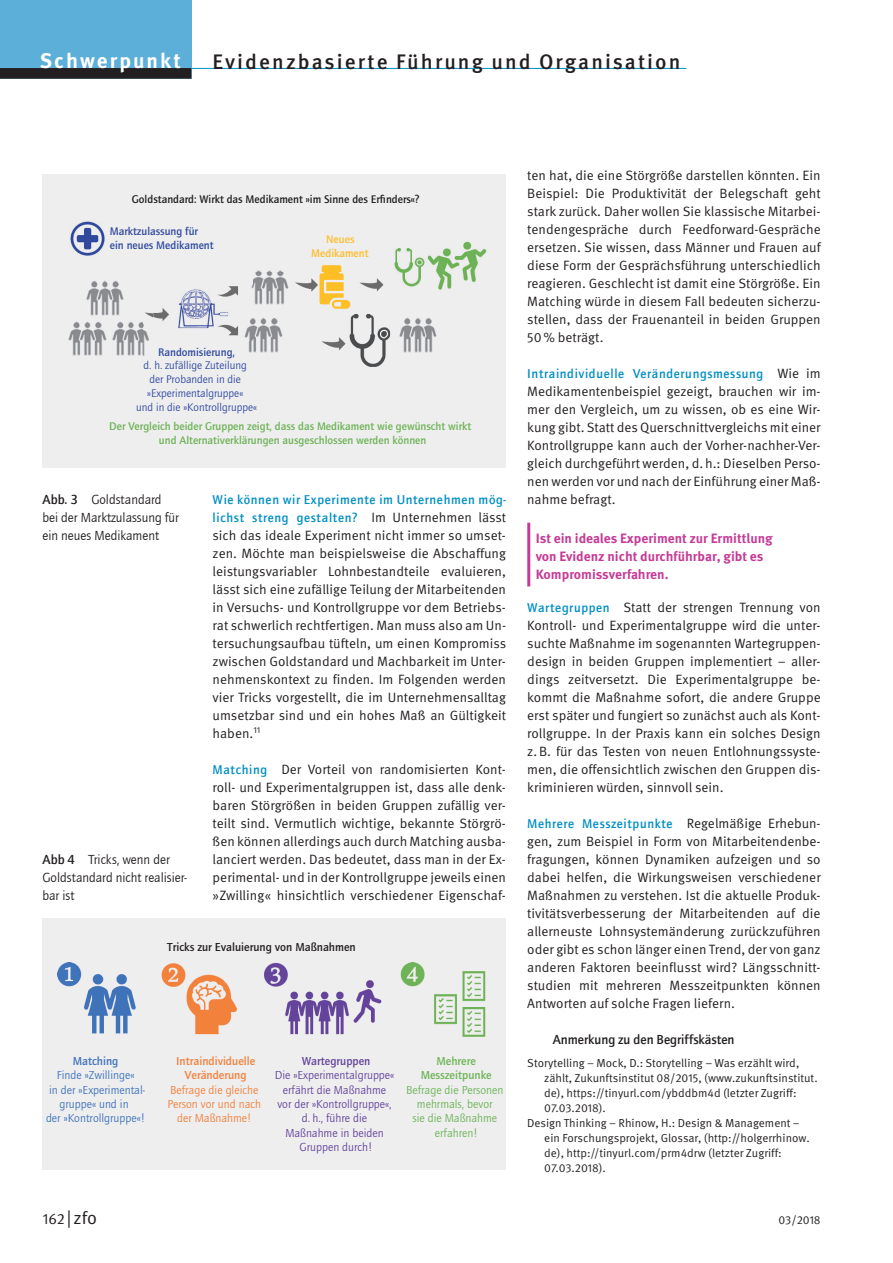
<style>
.page{position:relative;width:893px;height:1263px;background:#fff}
.page>*{position:absolute;margin:0;border:0;box-sizing:border-box;transform-origin:0 0}
.t1{font:500 21px "Meta Pro";letter-spacing:.1em;color:#231f20}
.t2{font:700 21px "Meta Pro";letter-spacing:.095em;color:#fff}
.t3{font:18px "Meta Pro Norm";color:#231f20}
.t4{font:13.5px/18px "Meta Pro Norm";color:#231f20;text-align:justify}
.t5{font:13.5px/18px "ITC Quay Sans Com";color:#231f20}
.t6{font:700 13.5px/18px "Meta Pro";color:#c53b96}
.t7{font:500 13.5px "ITC Quay Sans Com";color:#231f20}
.t8{font:500 13.2px/18px "ITC Quay Sans Com";letter-spacing:.05em;color:#008ec4}
.t9{font:12px/14.4px "ITC Quay Sans Com";color:#65449b;text-align:center}
.t10{font:12px/14.4px "ITC Quay Sans Com";color:#3f73ba;text-align:center}
.t11{font:12px/14.4px "ITC Quay Sans Com";color:#6eb356;text-align:center}
.t12{font:12px/14.4px "ITC Quay Sans Com";color:#f2813c;text-align:center}
.t13{font:500 12px "ITC Quay Sans Com";color:#231f20}
.t14{font:500 12px/14.4px "ITC Quay Sans Com";color:#f2813c;text-align:center}
.t15{font:500 12px/14.4px "ITC Quay Sans Com";color:#6eb356;text-align:center}
.t16{font:500 12px "ITC Quay Sans Com";color:#65449b}
.t17{font:500 12px "ITC Quay Sans Com";color:#3f73ba}
.t18{font:11.7px "Meta Pro Norm";color:#231f20}
.t19{font:500 11.4px/14px "ITC Quay Sans Com";color:#6eb356;text-align:center}
.t20{font:11.4px/13.6px "ITC Quay Sans Com";color:#314a9f;text-align:center}
.t21{font:500 11.4px "ITC Quay Sans Com";color:#231f20}
.t22{font:500 11.4px/14px "ITC Quay Sans Com";color:#314a9f}
.t23{font:500 11.4px/14px "ITC Quay Sans Com";color:#fdbe28;text-align:center}
.s1{font-weight:500}
.s2{font-family:"Meta Pro Norm";font-weight:400;font-size:13.5px;color:#231f20}
.s3{font-family:"ITC Quay Sans Com";font-weight:500;font-size:13.2px;color:#008ec4}
.s4{font-size:15px}
</style>
<div class="page">
<hr style="left:176px;top:68px;width:510px;height:1px;background:#008ec4">
<div style="left:0;top:0;width:191px;height:79px;background:#5cafd8"></div>
<div style="left:0;top:68px;width:191px;height:11px;background:#231f20"></div>
<div style="left:43px;top:174px;width:463px;height:294px;background:#eeeeef"></div>
<img style="left:70px;top:221px;width:35px;height:35px">
<img style="left:256px;top:270px;width:27px;height:2px">
<img style="left:399px;top:318px;width:38px;height:35px">
<img style="left:360px;top:327px;width:30px;height:40px">
<img style="left:86px;top:281px;width:38px;height:35px">
<img style="left:68px;top:321px;width:39px;height:35px">
<img style="left:112px;top:321px;width:32px;height:35px">
<img style="left:321px;top:265px;width:21px;height:7px">
<img style="left:394px;top:241px;width:93px;height:49px">
<img style="left:145px;top:272px;width:239px;height:78px">
<img style="left:159px;top:348px;width:76px;height:2px">
<img style="left:153px;top:278px;width:100px;height:62px">
<img style="left:249px;top:278px;width:4px;height:30px">
<img style="left:350px;top:314px;width:34px;height:43px">
<img style="left:243px;top:315px;width:41px;height:38px">
<img style="left:243px;top:315px;width:10px;height:25px">
<img style="left:144px;top:319px;width:7px;height:37px">
<hr style="left:527px;top:523px;width:3px;height:63px;background:#c53b96">
<div style="left:43px;top:918px;width:463px;height:252px;background:#eeeeef"></div>
<img style="left:58px;top:963px;width:428px;height:74px">
<h1 class="t2" style="left:40px;top:44px;width:143px">Schwerpunkt</h1>
<h1 class="t1" style="left:213px;top:45px;width:469px">Evidenzbasierte Führung und Organisation</h1>
<p class="t21" style="left:132px;top:192px;width:289px">Goldstandard: Wirkt das Medikament »im Sinne des Erfinders«?</p>
<p class="t22" style="left:110px;top:224px;width:105px">Marktzulassung für ein neues Medikament</p>
<p class="t22" style="left:158px;top:345px;width:78px">Randomisierung,</p>
<p class="t20" style="left:136px;top:359px;width:122px">d. h. zufällige Zuteilung<br>der Probanden in die »Experimentalgruppe«<br>und in die »Kontrollgruppe«</p>
<p class="t23" style="left:311px;top:232px;width:59px">Neues<br>Medikament</p>
<p class="t19" style="left:109px;top:419px;width:363px">Der Vergleich beider Gruppen zeigt, dass das Medikament wie gewünscht wirkt und Alternativerklärungen ausgeschlossen werden können</p>
<p class="t5" style="left:43px;top:490px;width:138px"><span class="s1">Abb. 3</span> Goldstandard bei der Marktzulassung für ein neues Medikament</p>
<p class="t5" style="left:43px;top:850px;width:146px"><span class="s1">Abb 4</span> Tricks, wenn der<br>Goldstandard nicht realisier&shy;bar ist</p>
<p class="t8" style="left:213px;top:490px;width:295px">Wie können wir Experimente im Unternehmen mög&shy;lichst streng gestalten? <span class="s2">Im Unternehmen lässt</span></p>
<p class="t4" style="left:213px;top:525px;width:295px">sich das ideale Experiment nicht immer so umset&shy;zen. Möchte man beispielsweise die Abschaffung leistungsvariabler Lohnbestandteile evaluieren, lässt sich eine zufällige Teilung der Mitarbeitenden in Versuchs- und Kontrollgruppe vor dem Betriebs&shy;rat schwerlich rechtfertigen. Man muss also am Un&shy;tersuchungsaufbau tüfteln, um einen Kompromiss zwischen Goldstandard und Machbarkeit im Unter&shy;nehmenskontext zu finden. Im Folgenden werden vier Tricks vorgestellt, die im Unternehmensalltag umsetzbar sind und ein hohes Maß an Gültigkeit haben.<sup>11</sup></p>
<p class="t4" style="left:213px;top:759px;width:295px"><span class="s3">Matching</span> Der Vorteil von randomisierten Kont&shy;roll- und Experimentalgruppen ist, dass alle denk&shy;baren Störgrößen in beiden Gruppen zufällig ver&shy;teilt sind. Vermutlich wichtige, bekannte Störgrö&shy;ßen können allerdings auch durch Matching ausba&shy;lanciert werden. Das bedeutet, dass man in der Ex&shy;perimental- und in der Kontrollgruppe jeweils einen »Zwilling« hinsichtlich verschiedener Eigenschaf-</p>
<p class="t13" style="left:167px;top:940px;width:190px">Tricks zur Evaluierung von Maßnahmen</p>
<p class="t17" style="left:73px;top:1053px;width:47px">Matching</p>
<p class="t10" style="left:46px;top:1068px;width:101px">Finde »Zwillinge«<br>in der »Experimental&shy;gruppe« und in<br>der »Kontrollgruppe«!</p>
<p class="t14" style="left:176px;top:1053px;width:81px">Intraindividuelle<br>Veränderung</p>
<p class="t12" style="left:167px;top:1082px;width:95px">Befrage die gleiche<br>Person vor und nach der Maßnahme!</p>
<p class="t16" style="left:302px;top:1053px;width:70px">Wartegruppen</p>
<p class="t9" style="left:275px;top:1068px;width:121px">Die »Experimentalgruppe« erfährt die Maßnahme vor der »Kontrollgruppe«, d. h., führe die<br>Maßnahme in beiden<br>Gruppen durch!</p>
<p class="t15" style="left:421px;top:1053px;width:73px">Mehrere<br>Messzeitpunke</p>
<p class="t11" style="left:406px;top:1082px;width:99px">Befrage die Personen mehrmals, bevor<br>sie die Maßnahme erfahren!</p>
<p class="t4" style="left:527px;top:165px;width:295px">ten hat, die eine Störgröße darstellen könnten. Ein Beispiel: Die Produktivität der Belegschaft geht stark zurück. Daher wollen Sie klassische Mitarbei&shy;tendengespräche durch Feedforward-Gespräche ersetzen. Sie wissen, dass Männer und Frauen auf diese Form der Gesprächsführung unterschiedlich reagieren. Geschlecht ist damit eine Störgröße. Ein Matching würde in diesem Fall bedeuten sicherzu&shy;stellen, dass der Frauenanteil in beiden Gruppen 50% beträgt.</p>
<p class="t8" style="left:527px;top:364px;width:295px">Intraindividuelle Veränderungsmessung <span class="s2">Wie im</span></p>
<p class="t4" style="left:527px;top:381px;width:295px">Medikamentenbeispiel gezeigt, brauchen wir im&shy;mer den Vergleich, um zu wissen, ob es eine Wir&shy;kung gibt. Statt des Querschnittvergleichs mit einer Kontrollgruppe kann auch der Vorher-nachher-Ver&shy;gleich durchgeführt werden, d.h.: Dieselben Perso&shy;nen werden vor und nach der Einführung einer Maß&shy;nahme befragt.</p>
<p class="t6" style="left:536px;top:528px;width:238px">Ist ein ideales Experiment zur Ermittlung von Evidenz nicht durchführbar, gibt es<br>Kompromissverfahren.</p>
<p class="t4" style="left:527px;top:597px;width:295px"><span class="s3">Wartegruppen</span> Statt der strengen Trennung von Kontroll- und Experimentalgruppe wird die unter&shy;suchte Maßnahme im sogenannten Wartegruppen&shy;design in beiden Gruppen implementiert – aller&shy;dings zeitversetzt. Die Experimentalgruppe be&shy;kommt die Maßnahme sofort, die andere Gruppe erst später und fungiert so zunächst auch als Kont&shy;rollgruppe. In der Praxis kann ein solches Design z.B. für das Testen von neuen Entlohnungssyste&shy;men, die offensichtlich zwischen den Gruppen dis&shy;kriminieren würden, sinnvoll sein.</p>
<p class="t8" style="left:527px;top:814px;width:295px">Mehrere Messzeitpunkte <span class="s2">Regelmäßige Erhebun-</span></p>
<p class="t4" style="left:527px;top:831px;width:295px">gen, zum Beispiel in Form von Mitarbeitendenbe&shy;fragungen, können Dynamiken aufzeigen und so dabei helfen, die Wirkungsweisen verschiedener Maßnahmen zu verstehen. Ist die aktuelle Produk&shy;tivitätsverbesserung der Mitarbeitenden auf die allerneuste Lohnsystemänderung zurückzuführen oder gibt es schon länger einen Trend, der von ganz anderen Faktoren beeinflusst wird? Längsschnitt&shy;studien mit mehreren Messzeitpunkten können Antworten auf solche Fragen liefern.</p>
<p class="t7" style="left:553px;top:1031px;width:183px">Anmerkung zu den Begriffskästen</p>
<p class="t18" style="left:527px;top:1054px;width:274px">Storytelling – Mock, D.: Storytelling – Was erzählt wird,</p>
<p class="t18" style="left:544px;top:1069px;width:275px">zählt, Zukunftsinstitut 08/2015, (www.zukunftsinstitut.</p>
<p class="t18" style="left:544px;top:1084px;width:254px">de), https://tinyurl.com/ybddbm4d (letzter Zugriff:</p>
<p class="t18" style="left:544px;top:1099px;width:63px">07.03.2018).</p>
<p class="t18" style="left:527px;top:1114px;width:274px">Design Thinking – Rhinow, H.: Design &amp; Management –</p>
<p class="t18" style="left:544px;top:1129px;width:267px">ein Forschungsprojekt, Glossar, (http://holgerrhinow.</p>
<p class="t18" style="left:544px;top:1144px;width:239px">de), http://tinyurl.com/prm4drw (letzter Zugriff:</p>
<p class="t18" style="left:544px;top:1159px;width:63px">07.03.2018).</p>
<h2 class="t3" style="left:43px;top:1204px;width:56px"><span class="s4">162</span> | zfo</h2>
<p class="t18" style="left:779px;top:1211px;width:44px">03/2018</p>
</div>
